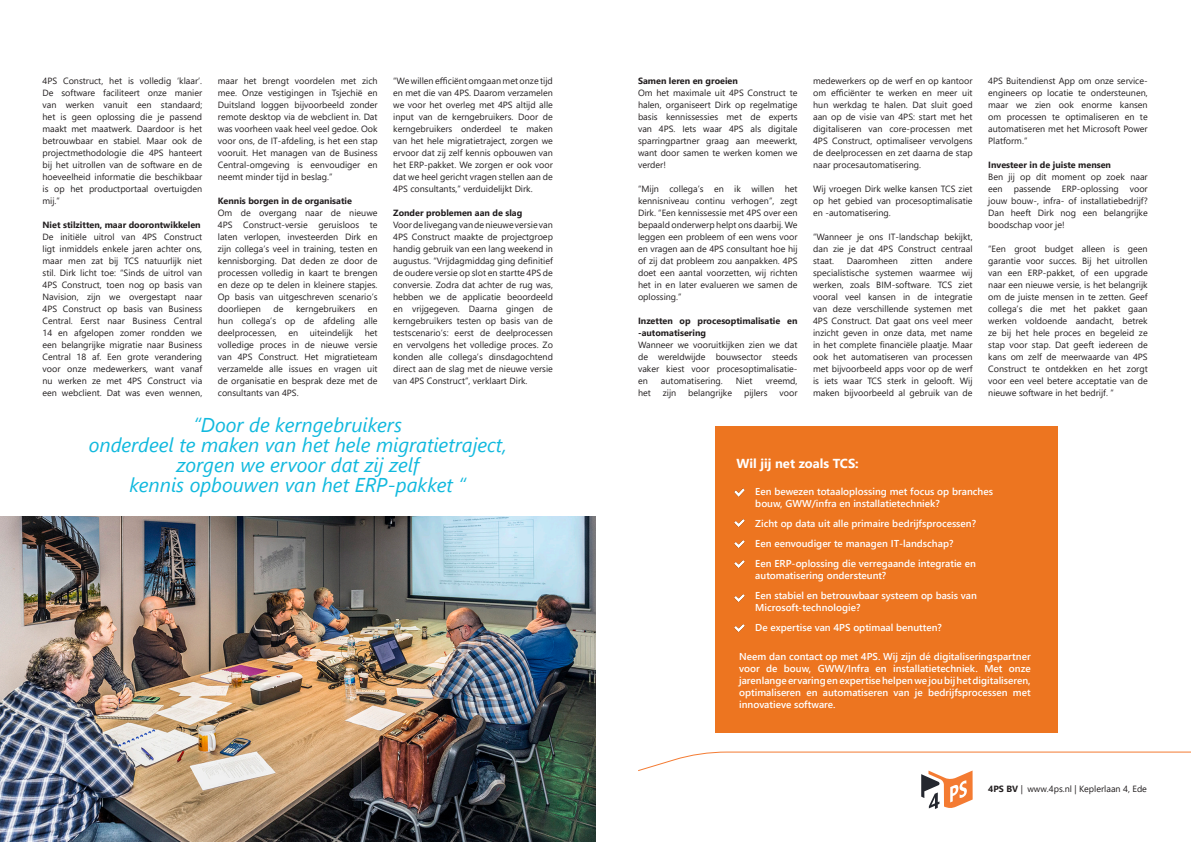
<style>
.page{position:relative;width:1191px;height:842px;background:#fff}
.page>*{position:absolute;margin:0;border:0;box-sizing:border-box;transform-origin:0 0}
.Cover_Quote{font:italic 20px/20px "Segoe UI";color:#11b9de;text-align:center}
.Platte_tekst_wit{font:700 13px "Segoe UI";color:#fff}
.Platte_tekst_wit-2{font:600 10px/12px "Segoe UI";color:#fff}
.tekst{font:9px/12px "Segoe UI";color:#231f20;text-align:justify}
.tekst-2{font:700 9px/12px "Segoe UI";color:#231f20}
.Tussenkop_zwart{font:9px "Segoe UI";color:#231f20}
.s1{font-weight:700}
</style>
<div class="page">
<img style="left:0;top:517px;width:595px;height:325px">
<svg style="left:638px;top:751px;width:553px;height:58px"></svg>
<div style="left:715px;top:426px;width:342px;height:306px;background:#ed7520"></div>
<img style="left:734px;top:488px;width:11px;height:9px">
<img style="left:734px;top:519px;width:11px;height:8px">
<img style="left:734px;top:540px;width:11px;height:8px">
<img style="left:734px;top:560px;width:11px;height:8px">
<img style="left:734px;top:594px;width:11px;height:8px">
<img style="left:734px;top:624px;width:11px;height:8px">
<p class="tekst" style="left:43px;top:74px;width:161px">4PS Construct, het is volledig ‘klaar’.<br>De software faciliteert onze manier van werken vanuit een standaard; het is geen oplossing die je passend maakt met maatwerk. Daardoor is het betrouwbaar en stabiel. Maar ook de projectmethodologie die 4PS hanteert bij het uitrollen van de software en de hoeveelheid informatie die beschikbaar is op het productportaal overtuigden mij.”</p>
<p class="tekst-2" style="left:43px;top:218px;width:160px">Niet stilzitten, maar doorontwikkelen</p>
<p class="tekst" style="left:43px;top:230px;width:161px">De initiële uitrol van 4PS Construct ligt inmiddels enkele jaren achter ons, maar men zat bij TCS natuurlijk niet stil. Dirk licht toe: “Sinds de uitrol van 4PS Construct, toen nog op basis van Navision, zijn we overgestapt naar 4PS Construct op basis van Business Central. Eerst naar Business Central 14 en afgelopen zomer rondden we een belangrijke migratie naar Business Central 18 af. Een grote verandering voor onze medewerkers, want vanaf nu werken ze met 4PS Construct via een webclient. Dat was even wennen,</p>
<p class="tekst" style="left:218px;top:74px;width:161px">maar het brengt voordelen met zich mee. Onze vestigingen in Tsjechië en Duitsland loggen bijvoorbeeld zonder remote desktop via de webclient in. Dat was voorheen vaak heel veel gedoe. Ook voor ons, de IT-afdeling, is het een stap vooruit. Het managen van de Business Central-omgeving is eenvoudiger en neemt minder tijd in beslag.”</p>
<p class="tekst-2" style="left:218px;top:194px;width:136px">Kennis borgen in de organisatie</p>
<p class="tekst" style="left:218px;top:206px;width:161px">Om de overgang naar de nieuwe 4PS Construct-versie geruisloos te laten verlopen, investeerden Dirk en zijn collega’s veel in training, testen en kennisborging. Dat deden ze door de processen volledig in kaart te brengen en deze op te delen in kleinere stapjes.<br>Op basis van uitgeschreven scenario’s doorliepen</p>
<p class="tekst" style="left:273px;top:302px;width:12px">de</p>
<p class="tekst" style="left:296px;top:302px;width:61px">kerngebruikers</p>
<p class="tekst" style="left:218px;top:302px;width:161px;text-indent:150px">en hun collega’s op de afdeling alle deelprocessen,</p>
<p class="tekst" style="left:218px;top:326px;width:161px;text-indent:147px">het volledige proces in de nieuwe versie van 4PS Construct. Het migratieteam verzamelde alle issues en vragen uit de organisatie en besprak deze met de consultants van 4PS.</p>
<p class="tekst" style="left:288px;top:326px;width:11px">en</p>
<p class="tekst" style="left:310px;top:326px;width:45px">uiteindelijk</p>
<p class="tekst" style="left:393px;top:74px;width:161px">“We willen efficiënt omgaan met onze tijd en met die van 4PS. Daarom verzamelen we voor het overleg met 4PS altijd alle input van de kerngebruikers. Door de kerngebruikers onderdeel te maken van het hele migratietraject, zorgen we ervoor dat zij zelf kennis opbouwen van het ERP-pakket. We zorgen er ook voor dat we heel gericht vragen stellen aan de 4PS consultants,” verduidelijkt Dirk.</p>
<p class="tekst-2" style="left:393px;top:206px;width:131px">Zonder problemen aan de slag</p>
<p class="tekst" style="left:393px;top:218px;width:161px">Voor de livegang van de nieuwe versie van 4PS Construct maakte de projectgroep handig gebruik van een lang weekend in augustus. “Vrijdagmiddag ging definitief de oudere versie op slot en startte 4PS de conversie. Zodra dat achter de rug was, hebben we de applicatie beoordeeld en vrijgegeven. Daarna gingen de kerngebruikers testen op basis van de testscenario’s: eerst de deelprocessen en vervolgens het volledige proces. Zo konden alle collega’s dinsdagochtend direct aan de slag met de nieuwe versie van 4PS Construct”, verklaart Dirk.</p>
<p class="Cover_Quote" style="left:89px;top:412px;width:419px">“Door de kerngebruikers<br>onderdeel te maken van het hele migratietraject, zorgen we ervoor dat zij zelf<br>kennis opbouwen van het ERP-pakket “</p>
<p class="tekst-2" style="left:638px;top:74px;width:101px">Samen leren en groeien</p>
<p class="tekst" style="left:638px;top:86px;width:161px">Om het maximale uit 4PS Construct te halen, organiseert Dirk op regelmatige basis kennissessies met de experts van 4PS. Iets waar 4PS als digitale sparringpartner graag aan meewerkt, want door samen te werken komen we verder!</p>
<p class="tekst" style="left:638px;top:182px;width:161px">“Mijn collega’s en ik willen het kennisniveau continu verhogen”, zegt Dirk. “Een kennissessie met 4PS over een bepaald onderwerp helpt ons daarbij. We leggen een probleem of een wens voor en vragen aan de 4PS consultant hoe hij of zij dat probleem zou aanpakken. 4PS doet een aantal voorzetten, wij richten het in en later evalueren we samen de oplossing.”</p>
<p class="tekst-2" style="left:638px;top:314px;width:161px">Inzetten op procesoptimalisatie en -automatisering</p>
<p class="tekst" style="left:638px;top:338px;width:161px">Wanneer we vooruitkijken zien we dat de wereldwijde bouwsector steeds vaker kiest voor procesoptimalisatie&shy;en</p>
<p class="tekst" style="left:661px;top:374px;width:63px">automatisering.</p>
<p class="tekst" style="left:736px;top:374px;width:18px">Niet</p>
<p class="tekst" style="left:765px;top:374px;width:33px">vreemd,</p>
<p class="tekst" style="left:638px;top:386px;width:14px">het</p>
<p class="tekst" style="left:663px;top:386px;width:15px">zijn</p>
<p class="tekst" style="left:688px;top:386px;width:45px">belangrijke</p>
<p class="tekst" style="left:744px;top:386px;width:25px">pijlers</p>
<p class="tekst" style="left:779px;top:386px;width:19px">voor</p>
<p class="tekst" style="left:813px;top:74px;width:161px">medewerkers op de werf en op kantoor om efficiënter te werken en meer uit hun werkdag te halen. Dat sluit goed aan op de visie van 4PS: start met het digitaliseren van core-processen met 4PS Construct, optimaliseer vervolgens de deelprocessen en zet daarna de stap naar procesautomatisering.</p>
<p class="tekst" style="left:813px;top:182px;width:161px">Wij vroegen Dirk welke kansen TCS ziet op het gebied van procesoptimalisatie en -automatisering.</p>
<p class="tekst" style="left:813px;top:230px;width:161px">“Wanneer je ons IT-landschap bekijkt, dan zie je dat 4PS Construct centraal staat.</p>
<p class="tekst" style="left:813px;top:254px;width:161px;text-indent:132px">andere specialistische systemen waarmee wij werken, zoals BIM-software. TCS ziet vooral veel kansen in de integratie van deze verschillende systemen met 4PS Construct. Dat gaat ons veel meer inzicht geven in onze data, met name in het complete financiële plaatje. Maar ook het automatiseren van processen met bijvoorbeeld apps voor op de werf is iets waar TCS sterk in gelooft. Wij maken bijvoorbeeld al gebruik van de</p>
<p class="tekst" style="left:846px;top:254px;width:53px">Daaromheen</p>
<p class="tekst" style="left:910px;top:254px;width:24px">zitten</p>
<p class="tekst" style="left:988px;top:74px;width:161px">4PS Buitendienst App om onze service&shy;engineers op locatie te ondersteunen, maar we zien ook enorme kansen om processen te optimaliseren en te automatiseren met het Microsoft Power Platform.”</p>
<p class="tekst-2" style="left:988px;top:158px;width:124px">Investeer in de juiste mensen</p>
<p class="tekst" style="left:988px;top:170px;width:161px">Ben jij op dit moment op zoek naar een passende ERP-oplossing voor jouw bouw-, infra- of installatiebedrijf?<br>Dan heeft Dirk nog een belangrijke boodschap voor je!</p>
<p class="tekst" style="left:988px;top:242px;width:161px">“Een groot budget alleen is geen garantie voor succes. Bij het uitrollen van een ERP-pakket, of een upgrade naar een nieuwe versie, is het belangrijk om de juiste mensen in te zetten. Geef collega’s die met het pakket gaan werken voldoende aandacht, betrek ze bij het hele proces en begeleid ze stap voor stap. Dat geeft iedereen de kans om zelf de meerwaarde van 4PS Construct te ontdekken en het zorgt voor een veel betere acceptatie van de nieuwe software in het bedrijf. ”</p>
<p class="Platte_tekst_wit" style="left:736px;top:451px;width:124px">Wil jij net zoals TCS:</p>
<p class="Platte_tekst_wit-2" style="left:755px;top:485px;width:239px">Een bewezen totaaloplossing met focus op branches bouw, GWW/infra en installatietechniek?</p>
<p class="Platte_tekst_wit-2" style="left:755px;top:517px;width:222px">Zicht op data uit alle primaire bedrijfsprocessen?</p>
<p class="Platte_tekst_wit-2" style="left:755px;top:537px;width:200px">Een eenvoudiger te managen IT-landschap?</p>
<p class="Platte_tekst_wit-2" style="left:755px;top:557px;width:222px">Een ERP-oplossing die verregaande integratie en automatisering ondersteunt?</p>
<p class="Platte_tekst_wit-2" style="left:755px;top:589px;width:223px">Een stabiel en betrouwbaar systeem op basis van<br>Microsoft-technologie?</p>
<p class="Platte_tekst_wit-2" style="left:755px;top:621px;width:188px">De expertise van 4PS optimaal benutten?</p>
<p class="Platte_tekst_wit-2" style="left:739px;top:650px;width:293px;text-align:justify">Neem dan contact op met 4PS. Wij zijn dé digitaliseringspartner voor de bouw, GWW/Infra en installatietechniek. Met onze jarenlange ervaring en expertise helpen we jou bij het digitaliseren, optimaliseren en automatiseren van je bedrijfsprocessen met innovatieve software.</p>
<p class="Tussenkop_zwart" style="left:988px;top:780px;width:160px"><span class="s1">4PS BV</span> | www.4ps.nl | Keplerlaan 4, Ede</p>
</div>
